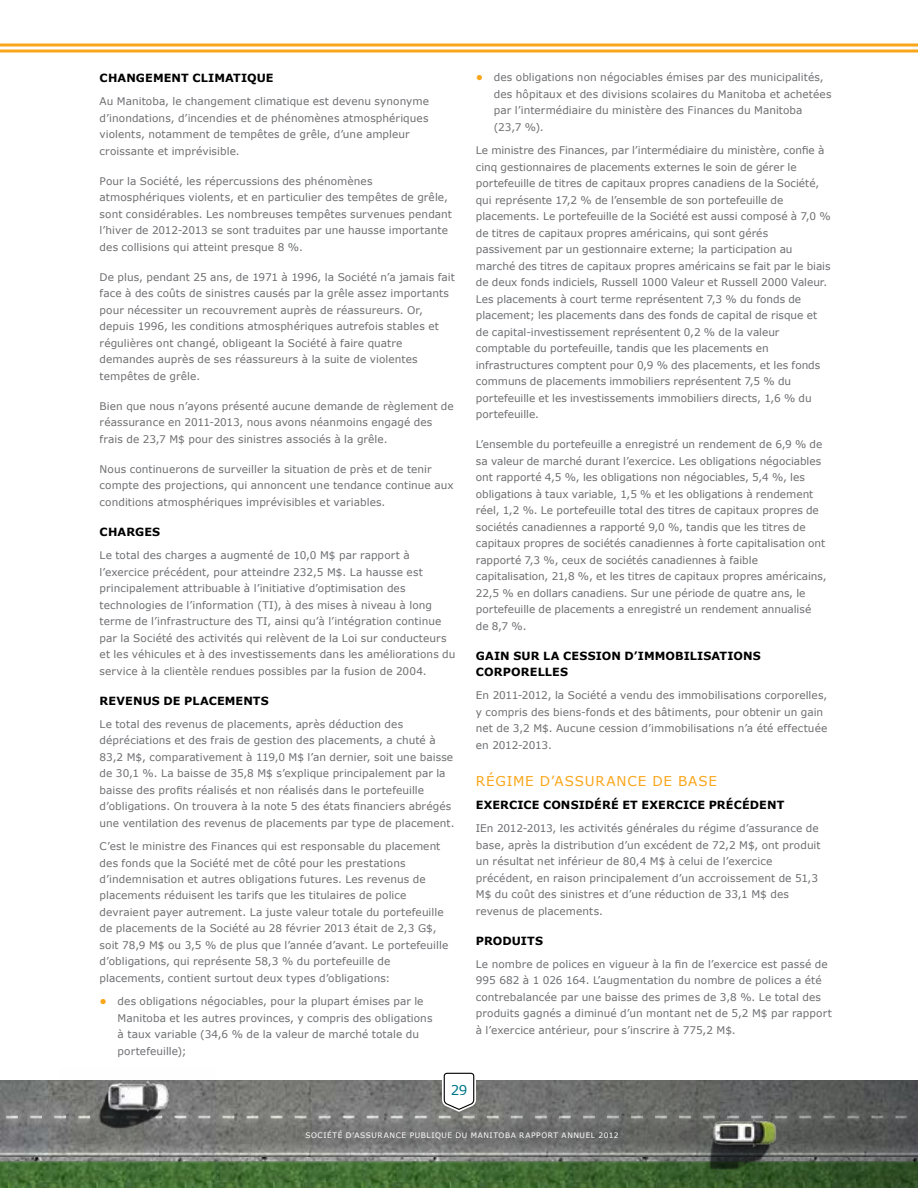
<style>
.page{position:relative;width:918px;height:1188px;background:#fff}
.page>*{position:absolute;margin:0;border:0;box-sizing:border-box;transform-origin:0 0}
.t1{font:13.5px "Verdana";color:#faa61a}
.t2{font:13.5px "Verdana";color:#00788a}
.t3{font:700 11.25px/16.5px "Verdana";letter-spacing:.01em;color:#000}
.t4{font:10.5px/16.5px "Verdana";letter-spacing:.005em;color:#6d6e71}
.t5{font:7.5px "Verdana";letter-spacing:.075em;color:#fff}
.s1{font-weight:700;color:#faa61a}
</style>
<div class="page">
<svg style="left:0;top:1118px;width:918px;height:70px;background:#5f7158"></svg>
<svg style="left:0;top:1072px;width:918px;height:46px"></svg>
<hr style="left:0;top:44px;width:918px;height:2px;background:#faa61a">
<hr style="left:0;top:50px;width:918px;height:2px;background:#faa61a">
<img style="left:678px;top:1104px;width:138px;height:78px">
<img style="left:59px;top:1072px;width:157px;height:85px">
<p class="t3" style="left:100px;top:69px;width:176px">CHANGEM ENT CLIMATIQU E</p>
<p class="t4" style="left:100px;top:93px;width:331px">Au Manitoba, le changement climatique est devenu synonyme d’inondations, d’incendies et de phénomènes atmosphériques violents, notamment de tempêtes de grêle, d’une ampleur croissante et imprévisible.</p>
<p class="t4" style="left:100px;top:173px;width:354px">Pour la Société, les répercussions des phénomènes atmosphériques violents, et en particulier des tempêtes de grêle, sont considérables. Les nombreuses tempêtes survenues pendant l’hiver de 2012-2013 se sont traduites par une hausse importante des collisions qui atteint presque 8 %.</p>
<p class="t4" style="left:100px;top:269px;width:357px">De plus, pendant 25 ans, de 1971 à 1996, la Société n’a jamais fait face à des coûts de sinistres causés par la grêle assez importants pour nécessiter un recouvrement auprès de réassureurs. Or, depuis 1996, les conditions atmosphériques autrefois stables et régulières ont changé, obligeant la Société à faire quatre demandes auprès de ses réassureurs à la suite de violentes tempêtes de grêle.</p>
<p class="t4" style="left:100px;top:398px;width:356px">Bien que nous n’ayons présenté aucune demande de règlement de réassurance en 2011-2013, nous avons néanmoins engagé des frais de 23,7 M$ pour des sinistres associés à la grêle.</p>
<p class="t4" style="left:100px;top:461px;width:356px">Nous continuerons de surveiller la situation de près et de tenir compte des projections, qui annoncent une tendance continue aux conditions atmosphériques imprévisibles et variables.</p>
<p class="t3" style="left:100px;top:523px;width:62px">CHARGES</p>
<p class="t4" style="left:100px;top:547px;width:357px">Le total des charges a augmenté de 10,0 M$ par rapport à l’exercice précédent, pour atteindre 232,5 M$. La hausse est principalement attribuable à l’initiative d’optimisation des technologies de l’information (TI), à des mises à niveau à long terme de l’infrastructure des TI, ainsi qu’à l’intégration continue par la Société des activités qui relèvent de la Loi sur conducteurs et les véhicules et à des investissements dans les améliorations du service à la clientèle rendues possibles par la fusion de 2004.</p>
<p class="t3" style="left:100px;top:692px;width:171px">REVENUS DE PLACEM ENTS</p>
<p class="t4" style="left:100px;top:716px;width:357px">Le total des revenus de placements, après déduction des dépréciations et des frais de gestion des placements, a chuté à 83,2 M$, comparativement à 119,0 M$ l’an dernier, soit une baisse de 30,1 %. La baisse de 35,8 M$ s’explique principalement par la baisse des profits réalisés et non réalisés dans le portefeuille d’obligations. On trouvera à la note 5 des états financiers abrégés une ventilation des revenus de placements par type de placement.</p>
<p class="t4" style="left:100px;top:838px;width:350px">C’est le ministre des Finances qui est responsable du placement des fonds que la Société met de côté pour les prestations d’indemnisation et autres obligations futures. Les revenus de placements réduisent les tarifs que les titulaires de police devraient payer autrement. La juste valeur totale du portefeuille de placements de la Société au 28 février 2013 était de 2,3 G$, soit 78,9 M$ ou 3,5 % de plus que l’année d’avant. Le portefeuille d’obligations, qui représente 58,3 % du portefeuille de placements, contient surtout deux types d’obligations:</p>
<p class="t4" style="left:118px;top:993px;width:316px;text-indent:-18px"><span class="s1">•</span> des obligations négociables, pour la plupart émises par le Manitoba et les autres provinces, y compris des obligations à taux variable (34,6 % de la valeur de marché totale du portefeuille);</p>
<p class="t4" style="left:494px;top:69px;width:339px;text-indent:-18px"><span class="s1">•</span> des obligations non négociables émises par des municipalités, des hôpitaux et des divisions scolaires du Manitoba et achetées par l’intermédiaire du ministère des Finances du Manitoba (23,7 %).</p>
<p class="t4" style="left:476px;top:142px;width:356px">Le ministre des Finances, par l’intermédiaire du ministère, confie à cinq gestionnaires de placements externes le soin de gérer le portefeuille de titres de capitaux propres canadiens de la Société, qui représente 17,2 % de l’ensemble de son portefeuille de placements. Le portefeuille de la Société est aussi composé à 7,0 % de titres de capitaux propres américains, qui sont gérés passivement par un gestionnaire externe; la participation au marché des titres de capitaux propres américains se fait par le biais de deux fonds indiciels, Russell 1000 Valeur et Russell 2000 Valeur.<br>Les placements à court terme représentent 7,3 % du fonds de placement; les placements dans des fonds de capital de risque et de capital-investissement représentent 0,2 % de la valeur comptable du portefeuille, tandis que les placements en infrastructures comptent pour 0,9 % des placements, et les fonds communs de placements immobiliers représentent 7,5 % du portefeuille et les investissements immobiliers directs, 1,6 % du portefeuille.</p>
<p class="t4" style="left:476px;top:436px;width:352px">L’ensemble du portefeuille a enregistré un rendement de 6,9 % de sa valeur de marché durant l’exercice. Les obligations négociables ont rapporté 4,5 %, les obligations non négociables, 5,4 %, les obligations à taux variable, 1,5 % et les obligations à rendement réel, 1,2 %. Le portefeuille total des titres de capitaux propres de sociétés canadiennes a rapporté 9,0 %, tandis que les titres de capitaux propres de sociétés canadiennes à forte capitalisation ont rapporté 7,3 %, ceux de sociétés canadiennes à faible capitalisation, 21,8 %, et les titres de capitaux propres américains, 22,5 % en dollars canadiens. Sur une période de quatre ans, le portefeuille de placements a enregistré un rendement annualisé de 8,7 %.</p>
<p class="t3" style="left:476px;top:647px;width:287px">GAIN SUR LA CESSION D’IMMOBILISATIONS<br>CORPORELLES</p>
<p class="t4" style="left:476px;top:687px;width:353px">En 2011-2012, la Société a vendu des immobilisations corporelles, y compris des biens-fonds et des bâtiments, pour obtenir un gain net de 3,2 M$. Aucune cession d’immobilisations n’a été effectuée en 2012-2013.</p>
<p class="t1" style="left:476px;top:772px;width:21px">Régime</p>
<p class="t1" style="left:540px;top:772px;width:26px">d’ass</p>
<p class="t1" style="left:585px;top:772px;width:22px">urance</p>
<p class="t1" style="left:652px;top:772px;width:10px">de</p>
<p class="t1" style="left:678px;top:772px;width:11px">base</p>
<p class="t3" style="left:476px;top:796px;width:310px">EXERCICE CONSIDÉRÉ ET EXERCICE PRÉCÉDENT</p>
<p class="t4" style="left:476px;top:820px;width:346px">IEn 2012-2013, les activités générales du régime d’assurance de base, après la distribution d’un excédent de 72,2 M$, ont produit un résultat net inférieur de 80,4 M$ à celui de l’exercice précédent, en raison principalement d’un accroissement de 51,3<br>M$ du coût des sinistres et d’une réduction de 33,1 M$ des revenus de placements.</p>
<p class="t3" style="left:476px;top:932px;width:45px">PRODUIT</p>
<p class="t3" style="left:535px;top:932px;width:9px">S</p>
<p class="t4" style="left:476px;top:956px;width:357px">Le nombre de polices en vigueur à la fin de l’exercice est passé de 995 682 à 1 026 164. L’augmentation du nombre de polices a été contrebalancée par une baisse des primes de 3,8 %. Le total des produits gagnés a diminué d’un montant net de 5,2 M$ par rapport à l’exercice antérieur, pour s’inscrire à 775,2 M$.</p>
<p class="t2" style="left:450px;top:1081px;width:19px">29</p>
<p class="t5" style="left:305px;top:1130px;width:315px">SOCIÉTÉ D’ASSURANCE PUBLIQUE DU MANITOBA RAPPORT ANNUEL 2012</p>
</div>
